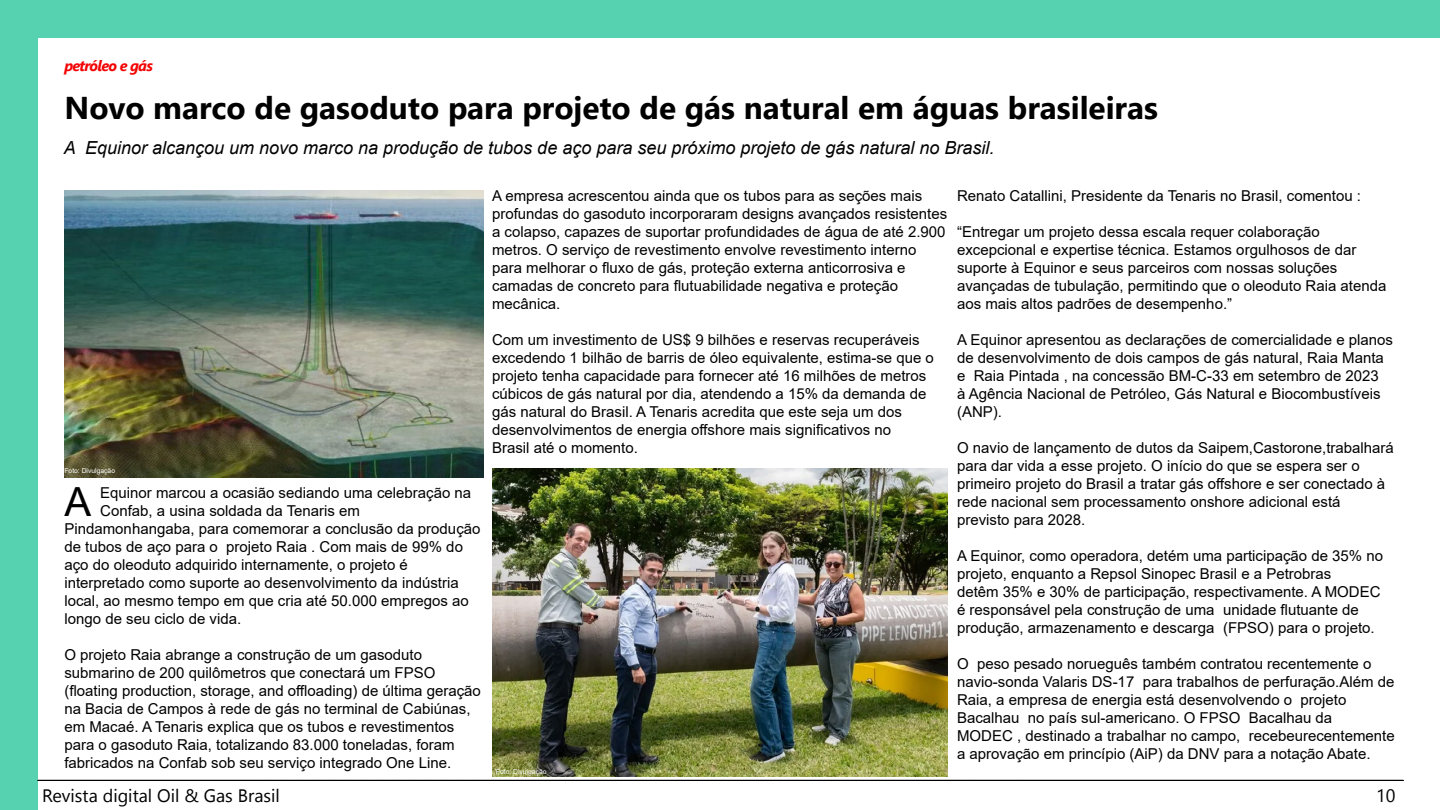
<style>
.page{position:relative;width:1440px;height:810px;background:#fff}
.page>*{position:absolute;margin:0;border:0;box-sizing:border-box;transform-origin:0 0}
.t1{font:40.12px "Arial";color:#000}
.t2{font:700 31.5px "Segoe UI";color:#000}
.t3{font:italic 18px "Arial";color:#000}
.t4{font:18px "Segoe UI Emoji";color:#000}
.t5{font:15px/18px "Arial";color:#000}
.t6{font:italic 700 15px "Segoe UI";letter-spacing:-.05em;color:#f40404}
.t7{font:6.75px "Arial";color:#fff}
</style>
<div class="page">
<div style="left:0;top:0;width:38px;height:810px;background:#57d2b0"></div>
<div style="left:35px;top:0;width:1405px;height:38px;background:#57d2b0"></div>
<svg style="left:37px;top:780px;width:1367px;height:1px"></svg>
<img style="left:64px;top:190px;width:419px;height:288px">
<img style="left:492px;top:468px;width:456px;height:308px">
<p class="t6" style="left:64px;top:51px;width:90px">petróleo e gás</p>
<h2 class="t2" style="left:64px;top:79px;width:1095px">Novo marco de gasoduto para projeto de gás natural em águas brasileiras</h2>
<p class="t3" style="left:64px;top:136px;width:932px">A Equinor alcançou um novo marco na produção de tubos de aço para seu próximo projeto de gás natural no Brasil.</p>
<p class="t7" style="left:64px;top:466px;width:52px">Foto: Divulgação</p>
<h1 class="t1" style="left:65px;top:475px;width:28px">A</h1>
<p class="t5" style="left:100px;top:484px;width:373px">Equinor marcou a ocasião sediando uma celebração na</p>
<p class="t5" style="left:100px;top:502px;width:261px">Confab, a usina soldada da Tenaris em</p>
<p class="t5" style="left:64px;top:520px;width:418px">Pindamonhangaba, para comemorar a conclusão da produção</p>
<p class="t5" style="left:64px;top:538px;width:400px">de tubos de aço para o projeto Raia . Com mais de 99% do</p>
<p class="t5" style="left:64px;top:556px;width:345px">aço do oleoduto adquirido internamente, o projeto é</p>
<p class="t5" style="left:64px;top:574px;width:396px">interpretado como suporte ao desenvolvimento da indústria</p>
<p class="t5" style="left:64px;top:592px;width:406px">local, ao mesmo tempo em que cria até 50.000 empregos ao</p>
<p class="t5" style="left:64px;top:610px;width:178px">longo de seu ciclo de vida.</p>
<p class="t5" style="left:64px;top:646px;width:418px">O projeto Raia abrange a construção de um gasoduto submarino de 200 quilômetros que conectará um FPSO (floating production, storage, and offloading) de última geração na Bacia de Campos à rede de gás no terminal de Cabiúnas, em Macaé. A Tenaris explica que os tubos e revestimentos para o gasoduto Raia, totalizando 83.000 toneladas, foram fabricados na Confab sob seu serviço integrado One Line.</p>
<p class="t4" style="left:62px;top:785px;width:28px">❖▲▼</p>
<p class="t4" style="left:175px;top:785px;width:6px">●</p>
<p class="t4" style="left:225px;top:785px;width:56px">▲ ▲●</p>
<p class="t5" style="left:492px;top:187px;width:457px">A empresa acrescentou ainda que os tubos para as seções mais profundas do gasoduto incorporaram designs avançados resistentes a colapso, capazes de suportar profundidades de água de até 2.900 metros. O serviço de revestimento envolve revestimento interno para melhorar o fluxo de gás, proteção externa anticorrosiva e camadas de concreto para flutuabilidade negativa e proteção mecânica.</p>
<p class="t5" style="left:492px;top:331px;width:443px">Com um investimento de US$ 9 bilhões e reservas recuperáveis excedendo 1 bilhão de barris de óleo equivalente, estima-se que o projeto tenha capacidade para fornecer até 16 milhões de metros cúbicos de gás natural por dia, atendendo a 15% da demanda de gás natural do Brasil. A Tenaris acredita que este seja um dos desenvolvimentos de energia offshore mais significativos no<br>Brasil até o momento.</p>
<p class="t7" style="left:496px;top:767px;width:52px">Foto: Divulgação</p>
<p class="t5" style="left:957px;top:187px;width:406px">Renato Catallini, Presidente da Tenaris no Brasil, comentou :</p>
<p class="t5" style="left:957px;top:223px;width:431px">“Entregar um projeto dessa escala requer colaboração excepcional e expertise técnica. Estamos orgulhosos de dar suporte à Equinor e seus parceiros com nossas soluções avançadas de tubulação, permitindo que o oleoduto Raia atenda aos mais altos padrões de desempenho.”</p>
<p class="t5" style="left:957px;top:331px;width:438px">A Equinor apresentou as declarações de comercialidade e planos de desenvolvimento de dois campos de gás natural, Raia Manta e Raia Pintada , na concessão BM-C-33 em setembro de 2023<br>à Agência Nacional de Petróleo, Gás Natural e Biocombustíveis (ANP).</p>
<p class="t5" style="left:957px;top:439px;width:438px">O navio de lançamento de dutos da Saipem,Castorone,trabalhará para dar vida a esse projeto. O início do que se espera ser o primeiro projeto do Brasil a tratar gás offshore e ser conectado à rede nacional sem processamento onshore adicional está previsto para 2028.</p>
<p class="t5" style="left:957px;top:547px;width:428px">A Equinor, como operadora, detém uma participação de 35% no projeto, enquanto a Repsol Sinopec Brasil e a Petrobras<br>detêm 35% e 30% de participação, respectivamente. A MODEC é responsável pela construção de uma unidade flutuante de produção, armazenamento e descarga (FPSO) para o projeto.</p>
<p class="t5" style="left:957px;top:655px;width:439px">O peso pesado norueguês também contratou recentemente o navio-sonda Valaris DS-17 para trabalhos de perfuração.Além de Raia, a empresa de energia está desenvolvendo o projeto Bacalhau no país sul-americano. O FPSO Bacalhau da<br>MODEC , destinado a trabalhar no campo, recebeurecentemente a aprovação em princípio (AiP) da DNV para a notação Abate.</p>
</div>
